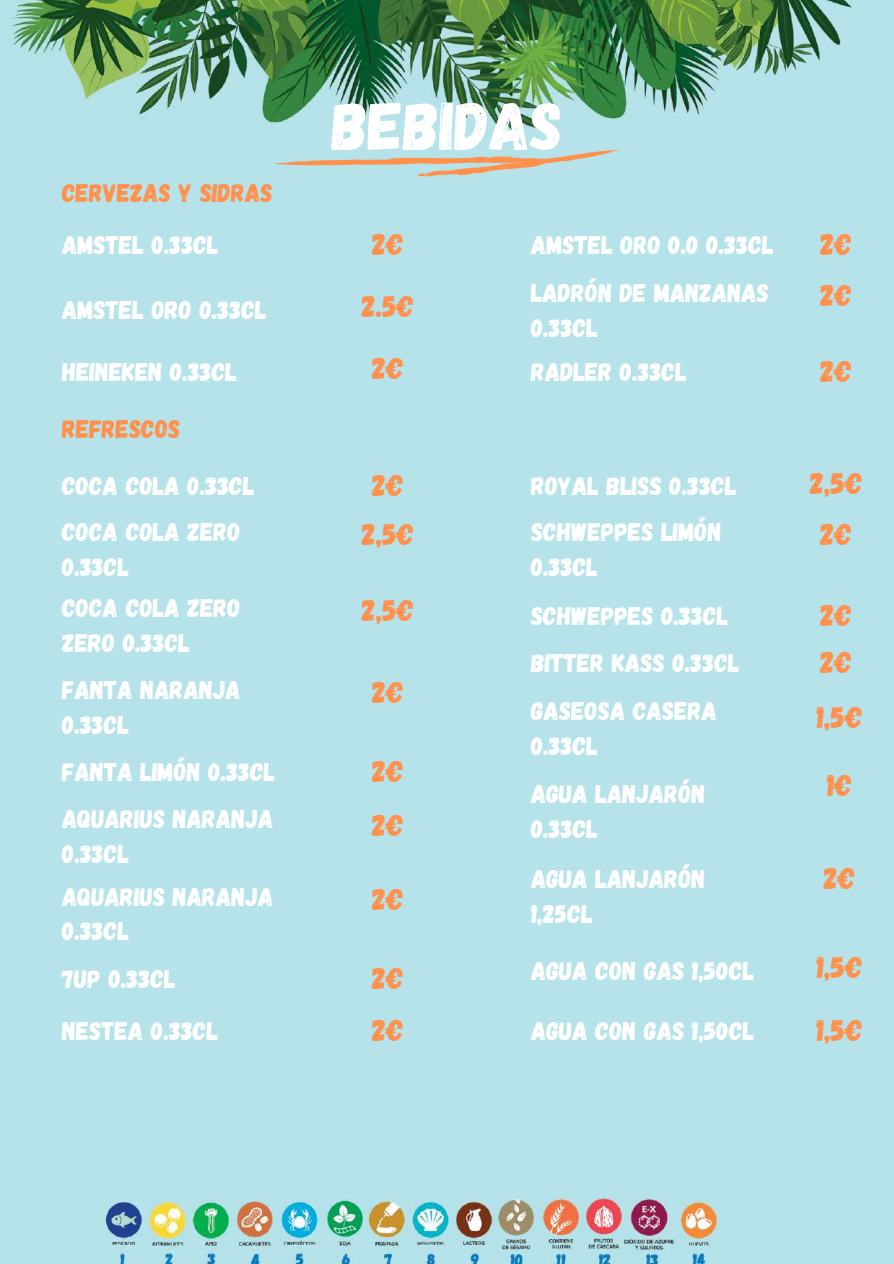
<style>
.page{position:relative;width:894px;height:1264px;background:#fff}
.page>*{position:absolute;margin:0;border:0;box-sizing:border-box;transform-origin:0 0}
.t1{font:67.5px "Gagalin";color:#fff}
.t2{font:30px/61.7px "Gagalin";color:#ff914d;text-align:center}
.t3{font:25.5px/35px "Gagalin";color:#fff}
.t4{font:25.5px "Gagalin";color:#ff914d}
</style>
<div class="page">
<img style="left:0;top:0;width:893px;height:1263px">
<svg style="left:272px;top:150px;width:349px;height:27px"></svg>
<p class="t4" style="left:62px;top:176px;width:212px">CERVEZAS Y SIDRAS</p>
<p class="t3" style="left:62px;top:226px;width:158px">AMSTEL 0.33CL</p>
<p class="t3" style="left:62px;top:291px;width:206px">AMSTEL ORO 0.33CL</p>
<p class="t3" style="left:62px;top:353px;width:176px">HEINEKEN 0.33CL</p>
<h1 class="t1" style="left:332px;top:82px;width:232px">BEBIDAS</h1>
<p class="t2" style="left:361px;top:212px;width:53px">2€<br>2.5€<br>2€</p>
<p class="t2" style="left:820px;top:218px;width:33px;line-height:50.4px;text-align:left">2€<br>2€</p>
<p class="t3" style="left:531px;top:220px;width:244px;line-height:47.2px">AMSTEL ORO 0.0 0.33CL<br>LADRÓN DE MANZANAS</p>
<p class="t3" style="left:531px;top:304px;width:157px;line-height:44.4px">0.33CL<br>RADLER 0.33CL</p>
<p class="t2" style="left:820px;top:339px;width:33px">2€</p>
<p class="t4" style="left:62px;top:413px;width:120px">REFRESCOS</p>
<p class="t3" style="left:62px;top:467px;width:194px">COCA COLA 0.33CL</p>
<p class="t2" style="left:372px;top:453px;width:33px">2€</p>
<p class="t3" style="left:62px;top:513px;width:180px">COCA COLA ZERO<br>0.33CL</p>
<p class="t2" style="left:361px;top:502px;width:54px">2,5€</p>
<p class="t3" style="left:62px;top:589px;width:180px">COCA COLA ZERO<br>ZERO 0.33CL</p>
<p class="t2" style="left:361px;top:578px;width:54px">2,5€</p>
<p class="t3" style="left:62px;top:671px;width:180px">FANTA NARANJA<br>0.33CL</p>
<p class="t2" style="left:372px;top:660px;width:33px">2€</p>
<p class="t3" style="left:62px;top:753px;width:215px">FANTA LIMÓN 0.33CL</p>
<p class="t2" style="left:372px;top:739px;width:33px">2€</p>
<p class="t3" style="left:62px;top:799px;width:213px">AQUARIUS NARANJA<br>0.33CL</p>
<p class="t2" style="left:372px;top:793px;width:33px">2€</p>
<p class="t3" style="left:62px;top:877px;width:213px">AQUARIUS NARANJA<br>0.33CL</p>
<p class="t2" style="left:372px;top:866px;width:33px">2€</p>
<p class="t3" style="left:62px;top:959px;width:115px">7UP 0.33CL</p>
<p class="t2" style="left:372px;top:945px;width:33px">2€</p>
<p class="t3" style="left:62px;top:1012px;width:157px">NESTEA 0.33CL</p>
<p class="t2" style="left:372px;top:998px;width:33px">2€</p>
<p class="t3" style="left:531px;top:467px;width:207px">ROYAL BLISS 0.33CL</p>
<p class="t2" style="left:809px;top:450px;width:54px">2,5€</p>
<p class="t3" style="left:531px;top:513px;width:192px">SCHWEPPES LIMÓN<br>0.33CL</p>
<p class="t2" style="left:820px;top:502px;width:33px">2€</p>
<p class="t3" style="left:531px;top:597px;width:199px">SCHWEPPES 0.33CL</p>
<p class="t2" style="left:820px;top:583px;width:33px">2€</p>
<p class="t3" style="left:531px;top:644px;width:210px">BITTER KASS 0.33CL</p>
<p class="t2" style="left:820px;top:630px;width:33px">2€</p>
<p class="t3" style="left:531px;top:692px;width:187px">GASEOSA CASERA<br>0.33CL</p>
<p class="t2" style="left:816px;top:685px;width:47px">1,5€</p>
<p class="t3" style="left:531px;top:775px;width:176px">AGUA LANJARÓN<br>0.33CL</p>
<p class="t2" style="left:827px;top:753px;width:26px">1€</p>
<p class="t3" style="left:531px;top:860px;width:176px">AGUA LANJARÓN<br>1,25CL</p>
<p class="t2" style="left:823px;top:846px;width:33px">2€</p>
<p class="t3" style="left:531px;top:951px;width:225px">AGUA CON GAS 1,50CL</p>
<p class="t2" style="left:816px;top:934px;width:47px">1,5€</p>
<p class="t3" style="left:531px;top:1012px;width:225px">AGUA CON GAS 1,50CL</p>
<p class="t2" style="left:816px;top:998px;width:47px">1,5€</p>
</div>
